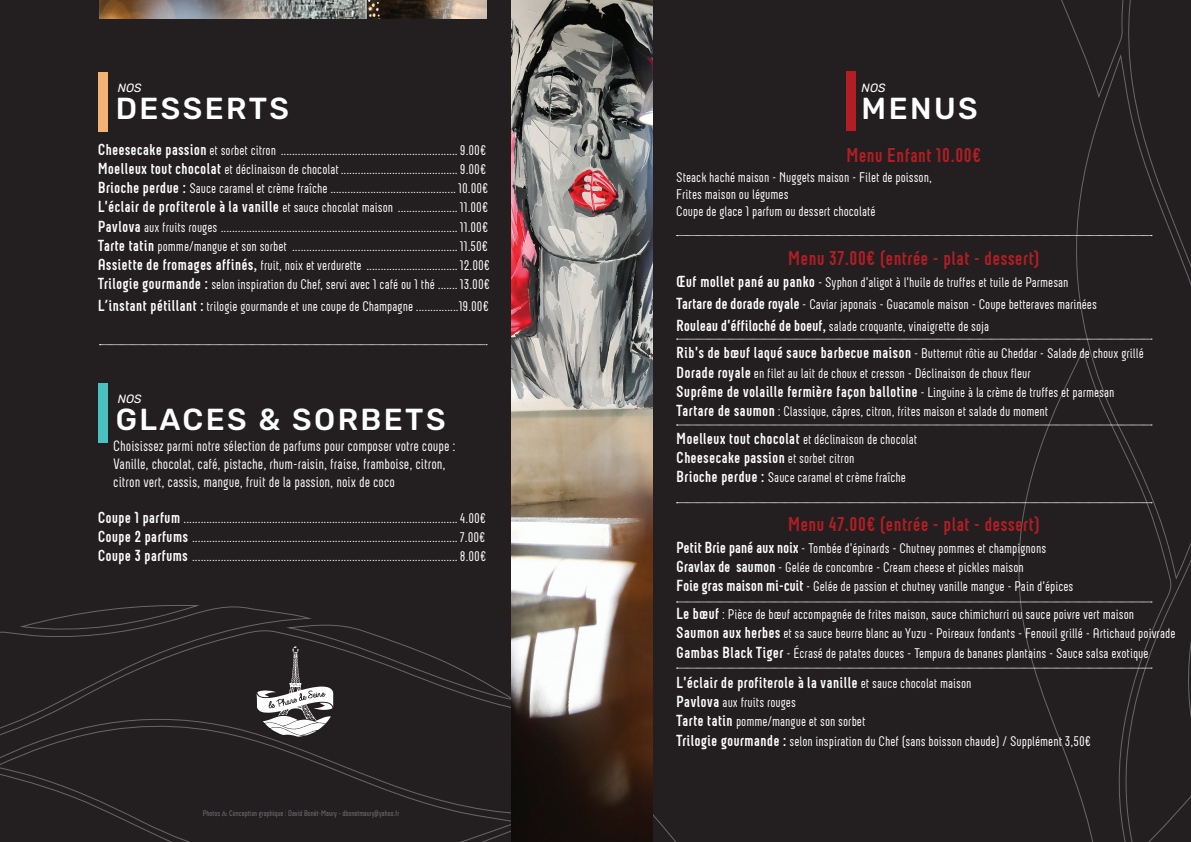
<style>
.page{position:relative;width:1191px;height:842px;background:#231f20}
.page>*{position:absolute;margin:0;border:0;box-sizing:border-box;transform-origin:0 0}
.t1{font:500 30.4px "Rubik";letter-spacing:.08em;color:#fff}
.t2{font:700 20px "Neubau";color:#b21e24}
.t3{font:700 16px "Neubau";color:#fff}
.t4{font:15px/18px "Neubau";color:#fff}
.t5{font:14px/19.2px "Neubau";color:#fff}
.t6{font:italic 12px "Rubik";color:#fff}
.t7{font:8px "Neubau";color:#727477}
.s1{font-weight:700;font-size:16px}
.s2{font-family:"Garamond"}
.s3{font-weight:400;font-size:14px}
</style>
<div class="page">
<img style="left:511px;top:0;width:141px;height:842px">
<img style="left:99px;top:0;width:387px;height:18px">
<div style="left:98px;top:73px;width:10px;height:59px;background:#f3b174"></div>
<div style="left:98px;top:384px;width:10px;height:59px;background:#49c1c1"></div>
<div style="left:846px;top:71px;width:10px;height:60px;background:#b21e24"></div>
<svg style="left:676px;top:235px;width:476px;height:1px"></svg>
<svg style="left:99px;top:344px;width:388px;height:1px"></svg>
<svg style="left:676px;top:339px;width:476px;height:1px"></svg>
<svg style="left:676px;top:425px;width:476px;height:1px"></svg>
<svg style="left:676px;top:502px;width:476px;height:1px"></svg>
<svg style="left:676px;top:602px;width:476px;height:1px"></svg>
<svg style="left:676px;top:668px;width:476px;height:1px"></svg>
<p class="t6" style="left:118px;top:81px;width:25px">NOS</p>
<h1 class="t1" style="left:116px;top:91px;width:175px">DESSERTS</h1>
<p class="t5" style="left:98px;top:140px;width:394px"><span class="s1">Cheesecake passion</span> et sorbet citron .............................................................. 9.00€ <span class="s1">Moelleux tout chocolat</span> et déclinaison de chocolat ......................................... 9.00€ <span class="s1">Brioche perdue :</span> Sauce caramel et crème fraîche ............................................ 10.00€ <span class="s1">L'éclair de profiterole à la vanille</span> et sauce chocolat maison ..................... 11.00€ <span class="s1">Pavlova</span> aux fruits rouges ................................................................................... 11.00€ <span class="s1">Tarte tatin</span> pomme/mangue et son sorbet .......................................................... 11.50€ <span class="s1">Assiette de fromages affinés,</span> fruit, noix et verdurette ................................ 12.00€ <span class="s1">Trilogie gourmande :</span> selon inspiration du Chef, servi avec 1 café ou 1 thé ....... 13.00€</p>
<p class="t5" style="left:98px;top:297px;width:393px"><span class="s1">L’instant pétillant :</span> trilogie gourmande et une coupe de Champagne ...............19.00€</p>
<p class="t6" style="left:118px;top:392px;width:25px">NOS</p>
<h1 class="t1" style="left:116px;top:402px;width:331px">GLACES &amp; SORBETS</h1>
<p class="t4" style="left:113px;top:436px;width:344px">Choisissez parmi notre sélection de parfums pour composer votre coupe :<br>Vanille, chocolat, café, pistache, rhum-raisin, fraise, framboise, citron, citron vert, cassis, mangue, fruit de la passion, noix de coco</p>
<p class="t5" style="left:98px;top:508px;width:390px;text-align:justify"><span class="s1">Coupe 1 parfum</span> ................................................................................................ 4.00€ <span class="s1">Coupe 2 parfums</span> .............................................................................................7.00€ <span class="s1">Coupe 3 parfums</span> ............................................................................................. 8.00€</p>
<p class="t7" style="left:203px;top:808px;width:198px">Photos <span class="s2">&amp;</span> Conception graphique : David Bonét-Maury - dbonetmaury@yahoo.fr</p>
<p class="t6" style="left:861px;top:81px;width:25px">NOS</p>
<h1 class="t1" style="left:861px;top:91px;width:117px">MENUS</h1>
<h2 class="t2" style="left:846px;top:144px;width:137px">Menu Enfant 10.00€</h2>
<p class="t5" style="left:676px;top:169px;width:257px;line-height:16.8px">Steack haché maison - Nuggets maison - Filet de poisson,<br>Frites maison ou légumes<br>Coupe de glace 1 parfum ou dessert chocolaté</p>
<h2 class="t2" style="left:788px;top:246px;width:253px">Menu 37.00€ (entrée - plat - dessert)</h2>
<p class="t5" style="left:676px;top:271px;width:422px;line-height:22px"><span class="s1">Œuf mollet pané au panko</span> - Syphon d'aligot à l'huile de truffes et tuile de Parmesan<br><span class="s1">Tartare de dorade royale</span> - Caviar japonais - Guacamole maison - Coupe betteraves marinées</p>
<p class="t5" style="left:676px;top:344px;width:469px"><span class="s1">Rib's de bœuf laqué sauce barbecue maison</span> - Butternut rôtie au Cheddar - Salade de choux grillé<br><span class="s1">Dorade royale</span> en filet au lait de choux et cresson - Déclinaison de choux fleur</p>
<p class="t3" style="left:676px;top:382px;width:440px">Suprême de volaille fermière façon ballotine <span class="s3">- Linguine à la crème de truffes et parmesan</span></p>
<p class="t5" style="left:676px;top:397px;width:373px;line-height:27.7px"><span class="s1">Tartare de saumon</span> : Classique, câpres, citron, frites maison et salade du moment<br><span class="s1">Moelleux tout chocolat</span> et déclinaison de chocolat</p>
<p class="t3" style="left:676px;top:448px;width:180px">Cheesecake passion <span class="s3">et sorbet citron</span></p>
<p class="t5" style="left:676px;top:468px;width:231px"><span class="s1">Brioche perdue :</span> Sauce caramel et crème fraîche</p>
<h2 class="t2" style="left:787px;top:513px;width:253px">Menu 47.00€ (entrée - plat - dessert)</h2>
<p class="t5" style="left:676px;top:558px;width:398px"><span class="s1">Gravlax de saumon</span> - Gelée de concombre - Cream cheese et pickles maison<br><span class="s1">Foie gras maison mi-cuit</span> - Gelée de passion et chutney vanille mangue - Pain d'épices</p>
<p class="t5" style="left:676px;top:605px;width:459px"><span class="s1">Le bœuf</span> : Pièce de bœuf accompagnée de frites maison, sauce chimichurri ou sauce poivre vert maison</p>
<p class="t5" style="left:676px;top:643px;width:474px"><span class="s1">Gambas Black Tiger</span> - Écrasé de patates douces - Tempura de bananes plantains - Sauce salsa exotique</p>
<p class="t3" style="left:676px;top:673px;width:297px">L'éclair de profiterole à la vanille <span class="s3">et sauce chocolat maison</span></p>
<p class="t5" style="left:676px;top:316px;width:314px"><span class="s1">Rouleau d'éffiloché de boeuf,</span> salade croquante, vinaigrette de soja</p>
<p class="t5" style="left:676px;top:538px;width:371px"><span class="s1">Petit Brie pané aux noix</span> - Tombée d'épinards - Chutney pommes et champignons</p>
<p class="t5" style="left:676px;top:624px;width:500px"><span class="s1">Saumon aux herbes</span> et sa sauce beurre blanc au Yuzu - Poireaux fondants - Fenouil grillé - Artichaud poivrade</p>
<p class="t5" style="left:676px;top:693px;width:191px"><span class="s1">Pavlova</span> aux fruits rouges<br><span class="s1">Tarte tatin</span> pomme/mangue et son sorbet</p>
<p class="t5" style="left:676px;top:731px;width:416px"><span class="s1">Trilogie gourmande :</span> selon inspiration du Chef (sans boisson chaude) / Supplément 3,50€</p>
</div>
